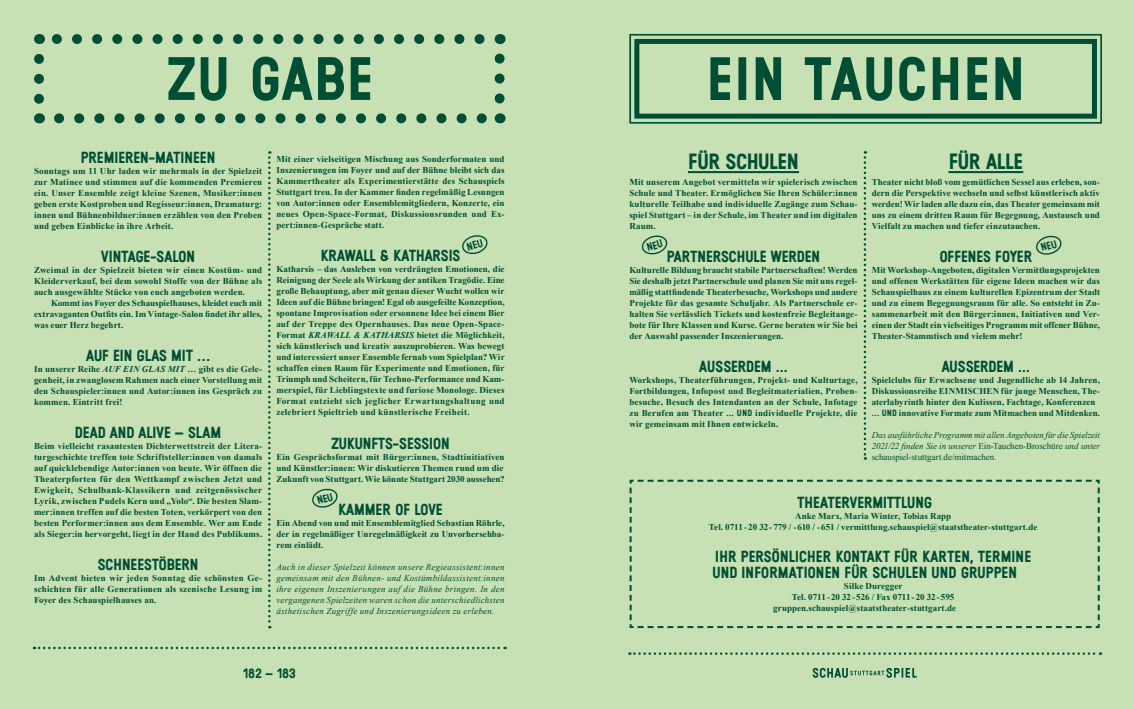
<style>
.page{position:relative;width:1134px;height:709px;background:#c7e0b4}
.page>*{position:absolute;margin:0;border:0;box-sizing:border-box;transform-origin:0 0}
.t1{font:700 22px "Dialogue";letter-spacing:-.05em;color:#004e34}
.t2{font:700 16px/16px "Dialogue";letter-spacing:-.04em;color:#004e34}
.t3{font:700 13.6px "Dialogue";letter-spacing:-.03em;color:#004e34}
.t4{font:700 9px/11px "Times New Roman";letter-spacing:.01em;color:#004e34;text-align:justify}
.t5{font:italic 9px/11px "Times New Roman";letter-spacing:.015em;color:#004e34;text-align:justify}
.s1{font-style:italic}
.s2{font-family:"Dialogue"}
.s3{font-style:normal}
</style>
<div class="page">
<hr style="left:688px;top:171px;width:111px;height:2px;background:#004e34">
<svg style="left:813px;top:668px;width:104px;height:9px"></svg>
<svg style="left:629px;top:652px;width:472px;height:3px"></svg>
<svg style="left:34px;top:646px;width:472px;height:3px"></svg>
<svg style="left:59px;top:113px;width:428px;height:10px"></svg>
<svg style="left:52px;top:34px;width:428px;height:10px"></svg>
<svg style="left:34px;top:59px;width:10px;height:64px"></svg>
<svg style="left:495px;top:34px;width:10px;height:64px"></svg>
<svg style="left:168px;top:57px;width:202px;height:44px"></svg>
<svg style="left:268px;top:151px;width:3px;height:477px"></svg>
<svg style="left:629px;top:33px;width:473px;height:91px"></svg>
<div style="left:634px;top:39px;width:463px;height:80px;border:5px solid #004e34"></div>
<svg style="left:710px;top:57px;width:311px;height:44px"></svg>
<svg style="left:864px;top:151px;width:2px;height:308px"></svg>
<svg style="left:629px;top:479px;width:471px;height:150px"></svg>
<hr style="left:948px;top:171px;width:75px;height:2px;background:#004e34">
<svg style="left:641px;top:235px;width:27px;height:20px"></svg>
<svg style="left:1036px;top:235px;width:26px;height:20px"></svg>
<svg style="left:312px;top:488px;width:26px;height:20px"></svg>
<svg style="left:462px;top:235px;width:26px;height:19px"></svg>
<h2 class="t2" style="left:81px;top:149px;width:136px">PREMIEREN-MATINEEN</h2>
<p class="t4" style="left:34px;top:165px;width:230px">Sonntags um 11 Uhr laden wir mehrmals in der Spielzeit zur Matinee und stimmen auf die kommenden Premieren ein. Unser Ensemble zeigt kleine Szenen, Musiker:innen geben erste Kostproben und Regisseur:innen, Dramaturg: innen und Bühnenbildner:innen erzählen von den Proben und geben Einblicke in ihre Arbeit.</p>
<h2 class="t2" style="left:101px;top:248px;width:96px">VINTAGE-SALON</h2>
<p class="t4" style="left:34px;top:264px;width:230px">Zweimal in der Spielzeit bieten wir einen Kostüm- und Kleiderverkauf, bei dem sowohl Stoffe von der Bühne als auch ausgewählte Stücke von euch angeboten werden.</p>
<p class="t4" style="left:34px;top:297px;width:230px;text-indent:17px">Kommt ins Foyer des Schauspielhauses, kleidet euch mit extravaganten Outfits ein. Im Vintage-Salon findet ihr alles, was euer Herz begehrt.</p>
<h2 class="t2" style="left:86px;top:347px;width:126px">AUF EIN GLAS MIT …</h2>
<p class="t4" style="left:34px;top:363px;width:230px">In unserer Reihe <span class="s1">AUF EIN GLAS MIT</span> … gibt es die Gele&shy;genheit, in zwanglosem Rahmen nach einer Vorstellung mit den Schauspieler:innen und Autor:innen ins Gespräch zu kommen. Eintritt frei!</p>
<h2 class="t2" style="left:75px;top:424px;width:149px">DEAD AND ALIVE – SLAM</h2>
<p class="t4" style="left:34px;top:440px;width:230px">Beim vielleicht rasantesten Dichterwettstreit der Litera&shy;turgeschichte treffen tote Schriftsteller:innen von damals auf quicklebendige Autor:innen von heute. Wir öffnen die Theaterpforten für den Wettkampf zwischen Jetzt und Ewigkeit, Schulbank-Klassikern und zeitgenössischer Lyrik, zwischen Pudels Kern und „Yolo“. Die besten Slam&shy;mer:innen treffen auf die besten Toten, verkörpert von den besten Performer:innen aus dem Ensemble. Wer am Ende als Sieger:in hervorgeht, liegt in der Hand des Publikums.</p>
<h2 class="t2" style="left:97px;top:556px;width:103px">SCHNEESTÖBERN</h2>
<p class="t4" style="left:34px;top:572px;width:230px">Im Advent bieten wir jeden Sonntag die schönsten Ge&shy;schichten für alle Generationen als szenische Lesung im Foyer des Schauspielhauses an.</p>
<p class="t4" style="left:276px;top:154px;width:230px">Mit einer vielseitigen Mischung aus Sonderformaten und Inszenierungen im Foyer und auf der Bühne bleibt sich das Kammertheater als Experimentierstätte des Schauspiels Stuttgart treu. In der Kammer finden regelmäßig Lesungen von Autor:innen oder Ensemblemitgliedern, Konzerte, ein neues Open-Space-Format, Diskussionsrunden und Ex&shy;pert:innen-Gespräche statt.</p>
<h2 class="t2" style="left:320px;top:248px;width:142px">KRAWALL &amp; KATHARSIS</h2>
<p class="t4" style="left:276px;top:264px;width:230px">Katharsis – das Ausleben von verdrängten Emotionen, die Reinigung der Seele als Wirkung der antiken Tragödie. Eine große Behauptung, aber mit genau dieser Wucht wollen wir Ideen auf die Bühne bringen! Egal ob ausgefeilte Konzeption, spontane Improvisation oder ersonnene Idee bei einem Bier auf der Treppe des Opernhauses. Das neue Open-Space-Format <span class="s1">KRAWALL &amp; KATHARSIS</span> bietet die Möglichkeit, sich künstlerisch und kreativ auszuprobieren. Was bewegt und interessiert unser Ensemble fernab vom Spielplan? Wir schaffen einen Raum für Experimente und Emotionen, für Triumph und Scheitern, für Techno-Performance und Kam&shy;merspiel, für Lieblingstexte und furiose Monologe. Dieses Format entzieht sich jeglicher Erwartungshaltung und zelebriert Spieltrieb und künstlerische Freiheit.</p>
<h2 class="t2" style="left:331px;top:435px;width:120px">ZUKUNFTS-SESSION</h2>
<p class="t4" style="left:276px;top:451px;width:230px;text-align:left">Ein Gesprächsformat mit Bürger:innen, Stadtinitiativen und Künstler:innen: Wir diskutieren Themen rund um die<br>Zukunft von Stuttgart. Wie könnte Stuttgart 2030 aussehen?</p>
<h2 class="t2" style="left:338px;top:501px;width:107px">KAMMER OF LOVE</h2>
<p class="t4" style="left:276px;top:517px;width:230px">Ein Abend von und mit Ensemblemitglied Sebastian Röhrle, der in regelmäßiger Unregelmäßigkeit zu Unvorhersehba&shy;rem einlädt.</p>
<p class="t5" style="left:276px;top:561px;width:230px">Auch in dieser Spielzeit können unsere Regieassistent:innen gemeinsam mit den Bühnen- und Kostümbildassistent:innen ihre eigenen Inszenierungen auf die Bühne bringen. In den vergangenen Spielzeiten waren schon die unterschiedlichsten ästhetischen Zugriffe und Inszenierungsideen zu erleben.</p>
<h3 class="t3" style="left:242px;top:665px;width:55px">182 – 183</h3>
<h1 class="t1" style="left:688px;top:149px;width:113px">FÜR SCHULEN</h1>
<p class="t4" style="left:629px;top:176px;width:230px">Mit unserem Angebot vermitteln wir spielerisch zwischen Schule und Theater. Ermöglichen Sie Ihren Schüler:innen kulturelle Teilhabe und individuelle Zugänge zum Schau&shy;spiel Stuttgart – in der Schule, im Theater und im digitalen Raum.</p>
<h2 class="t2" style="left:667px;top:248px;width:155px">PARTNERSCHULE WERDEN</h2>
<p class="t4" style="left:629px;top:264px;width:230px">Kulturelle Bildung braucht stabile Partnerschaften! Werden Sie deshalb jetzt Partnerschule und planen Sie mit uns regel&shy;mäßig stattfindende Theaterbesuche, Workshops und andere Projekte für das gesamte Schuljahr. Als Partnerschule er&shy;halten Sie verlässlich Tickets und kostenfreie Begleitange&shy;bote für Ihre Klassen und Kurse. Gerne beraten wir Sie bei der Auswahl passender Inszenierungen.</p>
<h2 class="t2" style="left:699px;top:358px;width:90px">AUßERDEM ...</h2>
<p class="t4" style="left:629px;top:374px;width:230px">Workshops, Theaterführungen, Projekt- und Kulturtage, Fortbildungen, Infopost und Begleitmaterialien, Proben&shy;besuche, Besuch des Intendanten an der Schule, Infotage zu Berufen am Theater ... <span class="s2">UND</span> individuelle Projekte, die wir gemeinsam mit Ihnen entwickeln.</p>
<h1 class="t1" style="left:948px;top:149px;width:76px">FÜR ALLE</h1>
<p class="t4" style="left:872px;top:176px;width:230px">Theater nicht bloß vom gemütlichen Sessel aus erleben, son&shy;dern die Perspektive wechseln und selbst künstlerisch aktiv werden! Wir laden alle dazu ein, das Theater gemeinsam mit uns zu einem dritten Raum für Begegnung, Austausch und Vielfalt zu machen und tiefer einzutauchen.</p>
<h2 class="t2" style="left:939px;top:248px;width:95px">OFFENES FOYER</h2>
<p class="t4" style="left:872px;top:264px;width:230px">Mit Workshop-Angeboten, digitalen Vermittlungsprojekten und offenen Werkstätten für eigene Ideen machen wir das Schauspielhaus zu einem kulturellen Epizentrum der Stadt und zu einem Begegnungsraum für alle. So entsteht in Zu&shy;sammenarbeit mit den Bürger:innen, Initiativen und Ver&shy;einen der Stadt ein vielseitiges Programm mit offener Bühne, Theater-Stammtisch und vielem mehr!</p>
<h2 class="t2" style="left:941px;top:358px;width:90px">AUßERDEM ...</h2>
<p class="t4" style="left:872px;top:374px;width:230px;text-align:left">Spielclubs für Erwachsene und Jugendliche ab 14 Jahren, Diskussionsreihe EINMISCHEN für junge Menschen, The&shy;aterlabyrinth hinter den Kulissen, Fachtage, Konferenzen <span class="s2">… UND</span> innovative Formate zum Mitmachen und Mitdenken.</p>
<p class="t5" style="left:872px;top:429px;width:230px">Das ausführliche Programm mit allen Angeboten für die Spielzeit 2021/22 finden Sie in unserer <span class="s3">Ein-Tauchen-Broschüre</span> und unter <span class="s3">schauspiel-stuttgart.de/mitmachen</span>.</p>
<h2 class="t2" style="left:797px;top:494px;width:137px">THEATERVERMITTLUNG</h2>
<p class="t4" style="left:709px;top:510px;width:330px;text-align:center">Anke Marx, Maria Winter, Tobias Rapp<br>Tel. 0711-20 32-779 / -610 / -651 / vermittlung.schauspiel@staatstheater-stuttgart.de</p>
<h2 class="t2" style="left:712px;top:548px;width:321px">IHR PERSÖNLICHER KONTAKT FÜR KARTEN, TERMINE<br>UND INFORMATIONEN FÜR SCHULEN UND GRUPPEN</h2>
<p class="t4" style="left:844px;top:580px;width:60px">Silke Duregger</p>
<p class="t4" style="left:792px;top:591px;width:164px">Tel. 0711-20 32-526 / Fax 0711-20 32-595</p>
<p class="t4" style="left:773px;top:602px;width:184px">gruppen.schauspiel@staatstheater-stuttgart.de</p>
</div>
